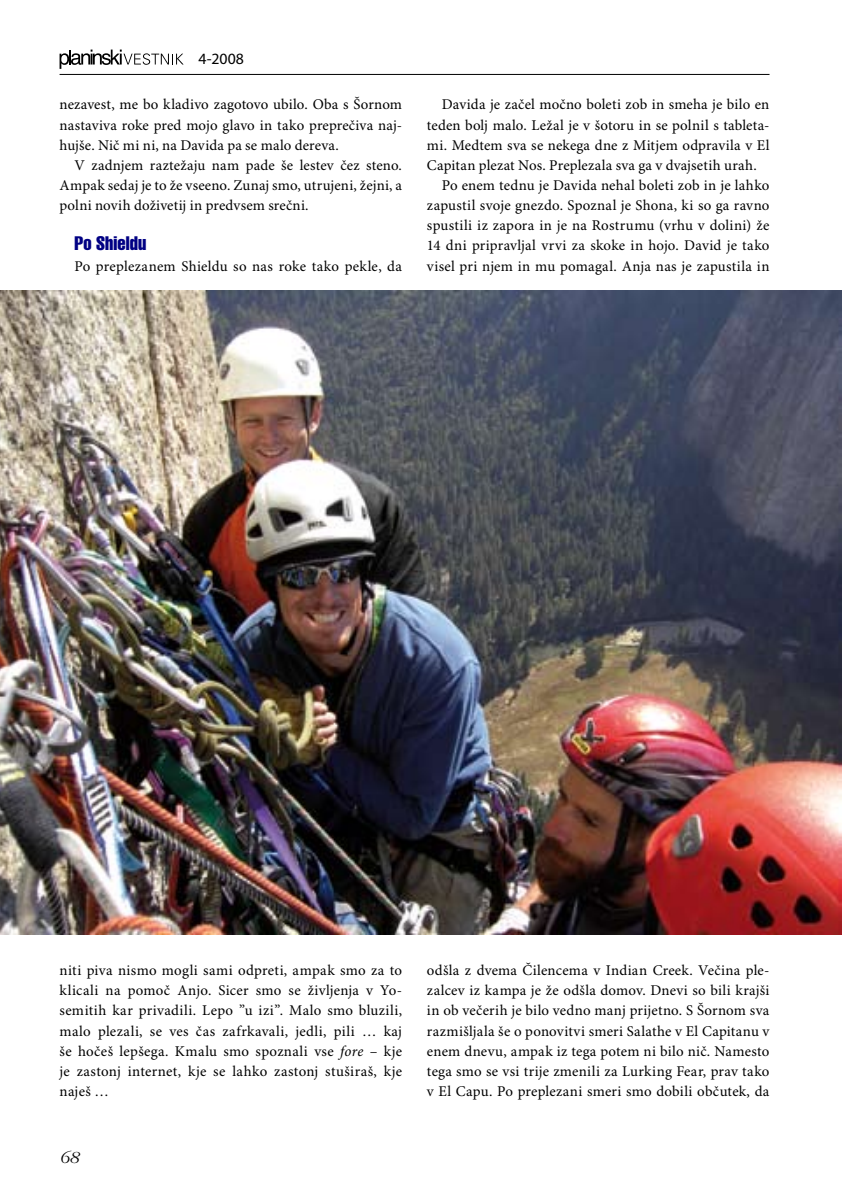
<style>
.page{position:relative;width:844px;height:1191px;background:#fff}
.page>*{position:absolute;margin:0;border:0;box-sizing:border-box;transform-origin:0 0}
.t1{font:extra-condensed 19.25px "SS Helvetica";letter-spacing:.005em;color:#000084}
.t2{font:italic 300 17.5px "SS Garamond";color:#000}
.t3{font:15.75px "Myriad Pro";color:#000}
.t4{font:14.88px/20.1px "Minion Pro";letter-spacing:.015em;color:#000;text-align:justify}
.s1{font-style:italic}
</style>
<div class="page">
<hr style="left:60px;top:74px;width:709px;height:1px;background:#000">
<svg style="left:60px;top:50px;width:123px;height:19px"></svg>
<img style="left:0;top:291px;width:840px;height:643px">
<p class="t3" style="left:198px;top:49px;width:47px">4-2008</p>
<p class="t4" style="left:60px;top:95px;width:344px">nezavest, me bo kladivo zagotovo ubilo. Oba s Šornom nastaviva roke pred mojo glavo in tako preprečiva naj&shy;hujše. Nič mi ni, na Davida pa se malo dereva.</p>
<p class="t4" style="left:60px;top:156px;width:344px;text-indent:15px">V zadnjem raztežaju nam pade še lestev čez steno.<br>Ampak sedaj je to že vseeno. Zunaj smo, utrujeni, žejni, a polni novih doživetij in predvsem srečni.</p>
<p class="t1" style="left:74px;top:231px;width:73px">Po Shieldu</p>
<p class="t4" style="left:74px;top:256px;width:329px">Po preplezanem Shieldu so nas roke tako pekle, da</p>
<p class="t4" style="left:442px;top:95px;width:329px">Davida je začel močno boleti zob in smeha je bilo en</p>
<p class="t4" style="left:427px;top:115px;width:344px">teden bolj malo. Ležal je v šotoru in se polnil s tableta-</p>
<p class="t4" style="left:427px;top:135px;width:344px">mi. Medtem sva se nekega dne z Mitjem odpravila v El</p>
<p class="t4" style="left:427px;top:156px;width:331px">Capitan plezat Nos. Preplezala sva ga v dvajsetih urah.</p>
<p class="t4" style="left:442px;top:176px;width:329px">Po enem tednu je Davida nehal boleti zob in je lahko</p>
<p class="t4" style="left:427px;top:196px;width:344px">zapustil svoje gnezdo. Spoznal je Shona, ki so ga ravno</p>
<p class="t4" style="left:427px;top:216px;width:344px">spustili iz zapora in je na Rostrumu (vrhu v dolini) že</p>
<p class="t4" style="left:427px;top:236px;width:344px">14 dni pripravljal vrvi za skoke in hojo. David je tako</p>
<p class="t4" style="left:427px;top:256px;width:344px">visel pri njem in mu pomagal. Anja nas je zapustila in</p>
<p class="t4" style="left:60px;top:961px;width:344px">niti piva nismo mogli sami odpreti, ampak smo za to klicali na pomoč Anjo. Sicer smo se življenja v Yo&shy;semitih kar privadili. Lepo ”u izi”. Malo smo bluzili, malo plezali, se ves čas zafrkavali, jedli, pili … kaj še hočeš lepšega. Kmalu smo spoznali vse <span class="s1">fore</span> – kje je zastonj internet, kje se lahko zastonj stuširaš, kje naješ …</p>
<p class="t2" style="left:60px;top:1147px;width:21px">68</p>
<p class="t4" style="left:427px;top:961px;width:344px">odšla z dvema Čilencema v Indian Creek. Večina ple&shy;zalcev iz kampa je že odšla domov. Dnevi so bili krajši in ob večerih je bilo vedno manj prijetno. S Šornom sva razmišljala še o ponovitvi smeri Salathe v El Capitanu v enem dnevu, ampak iz tega potem ni bilo nič. Namesto tega smo se vsi trije zmenili za Lurking Fear, prav tako v El Capu. Po preplezani smeri smo dobili občutek, da</p>
</div>
